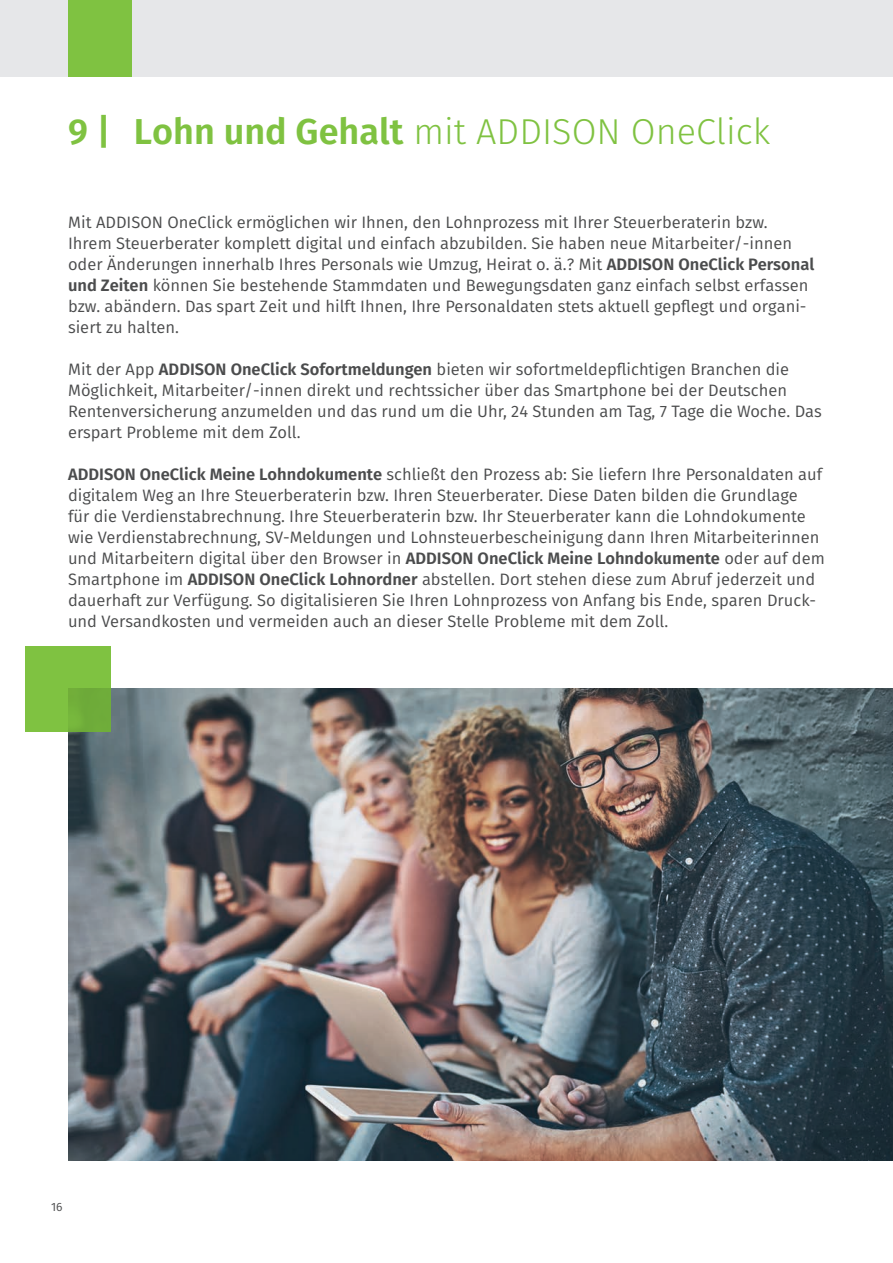
<style>
.page{position:relative;width:893px;height:1263px;background:#fff}
.page>*{position:absolute;margin:0;border:0;box-sizing:border-box;transform-origin:0 0}
.t1{font:300 36px "Fira Sans";color:#7fc241}
.t2{font:16.5px/21px "Fira Sans";color:#4b4c4d}
.t3{font:12px "Fira Sans";color:#4b4c4d}
.s1{font-weight:600}
</style>
<div class="page">
<div style="left:0;top:0;width:893px;height:77px;background:#e6e7e9"></div>
<div style="left:68px;top:0;width:64px;height:77px;background:#7fc241"></div>
<img style="left:68px;top:689px;width:825px;height:472px">
<svg style="left:26px;top:646px;width:85px;height:85px;background:#7bbc3f"></svg>
<h1 class="t1" style="left:68px;top:106px;width:704px"><span class="s1">9 | Lohn und Gehalt</span> mit ADDISON OneClick</h1>
<p class="t2" style="left:68px;top:211px;width:748px">Mit ADDISON OneClick ermöglichen wir Ihnen, den Lohnprozess mit Ihrer Steuerberaterin bzw.<br>Ihrem Steuerberater komplett digital und einfach abzubilden. Sie haben neue Mitarbeiter/-innen oder Änderungen innerhalb Ihres Personals wie Umzug, Heirat o. ä.? Mit <span class="s1">ADDISON OneClick Personal und Zeiten</span> können Sie bestehende Stammdaten und Bewegungsdaten ganz einfach selbst erfassen bzw. abändern. Das spart Zeit und hilft Ihnen, Ihre Personaldaten stets aktuell gepflegt und organi&shy;siert zu halten.</p>
<p class="t2" style="left:68px;top:358px;width:755px">Mit der App <span class="s1">ADDISON OneClick Sofortmeldungen</span> bieten wir sofortmeldepflichtigen Branchen die Möglichkeit, Mitarbeiter/-innen direkt und rechtssicher über das Smartphone bei der Deutschen Rentenversicherung anzumelden und das rund um die Uhr, 24 Stunden am Tag, 7 Tage die Woche. Das erspart Probleme mit dem Zoll.</p>
<p class="t2" style="left:68px;top:463px;width:758px"><span class="s1">ADDISON OneClick Meine Lohndokumente</span> schließt den Prozess ab: Sie liefern Ihre Personaldaten auf digitalem Weg an Ihre Steuerberaterin bzw. Ihren Steuerberater. Diese Daten bilden die Grundlage<br>für die Verdienstabrechnung. Ihre Steuerberaterin bzw. Ihr Steuerberater kann die Lohndokumente wie Verdienstabrechnung, SV-Meldungen und Lohnsteuerbescheinigung dann Ihren Mitarbeiterinnen und Mitarbeitern digital über den Browser in <span class="s1">ADDISON OneClick Meine Lohndokumente</span> oder auf dem Smartphone im <span class="s1">ADDISON OneClick Lohnordner</span> abstellen. Dort stehen diese zum Abruf jederzeit und dauerhaft zur Verfügung. So digitalisieren Sie Ihren Lohnprozess von Anfang bis Ende, sparen Druck&shy;und Versandkosten und vermeiden auch an dieser Stelle Probleme mit dem Zoll.</p>
<p class="t3" style="left:51px;top:1198px;width:13px">16</p>
</div>
